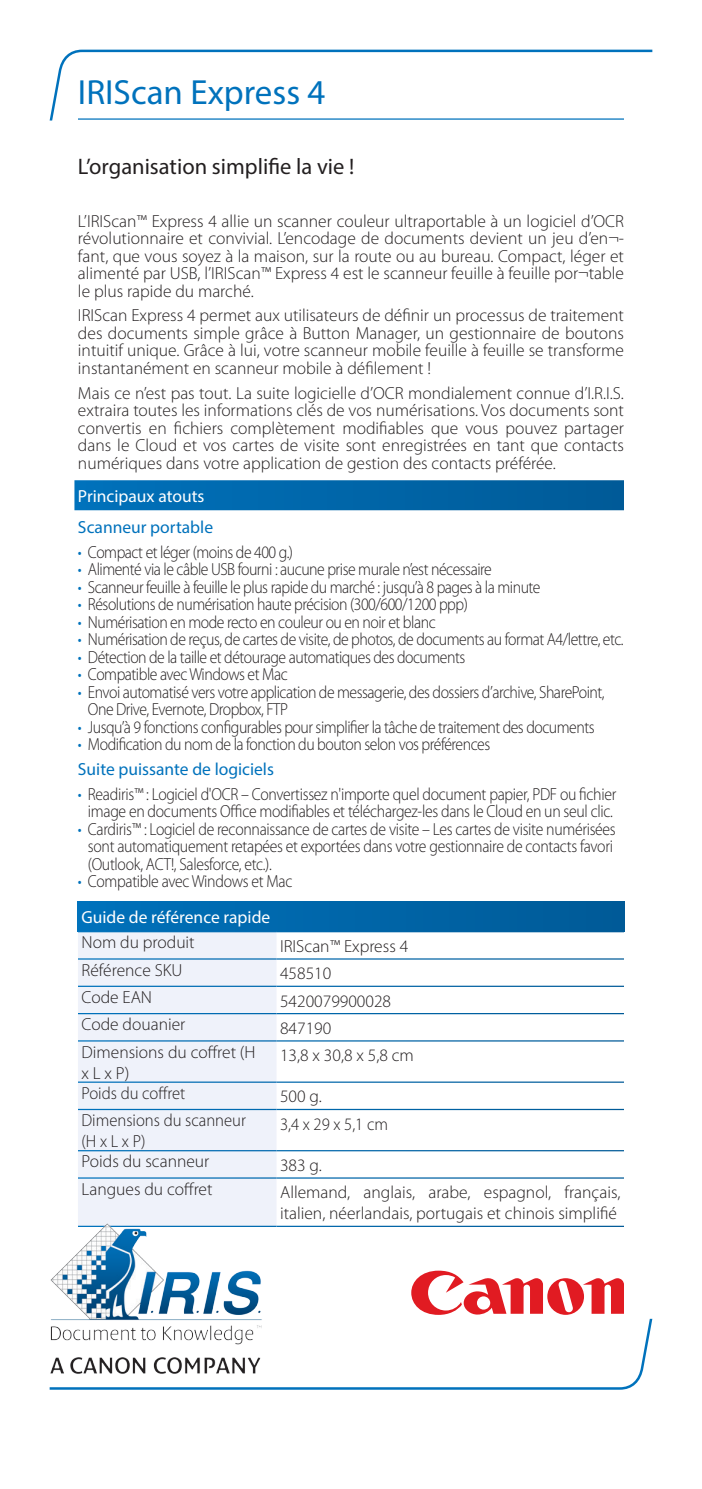
<style>
.page{position:relative;width:702px;height:1489px;background:#fff}
.page>*{position:absolute;margin:0;border:0;box-sizing:border-box;transform-origin:0 0}
.t1{font:35px "Myriad Pro";color:#0072bc}
.slogan{font:22.5px "Myriad Pro";color:#231f20}
.texte{font:300 17.5px/17.5px "Myriad Pro";letter-spacing:-.03em;color:#231f20;scale:.9 1}
.texte-2{font:300 17.5px/17.5px "Myriad Pro";letter-spacing:-.03em;color:#231f20;text-align:justify}
.text_table{font:300 17.5px/21px "Myriad Pro";color:#231f20}
.subtitle_2{font:17.5px "Myriad Pro";color:#0072bc}
.texte-3{font:300 17.5px/21px "Myriad Pro";color:#231f20;scale:.95 1}
.title_table{font:17.5px "Myriad Pro";color:#fff}
.subtitle{font:17.5px "Myriad Pro";color:#fff}
.texte-4{font:300 17.5px "Myriad Pro";letter-spacing:-.03em;color:#231f20;scale:.95 1}
.s1{color:#0072bc}
</style>
<div class="page">
<div style="left:74px;top:480px;width:550px;height:30px;background:linear-gradient(to right,#0071bb,#005a97)"></div>
<div style="left:78px;top:901px;width:546px;height:30px;background:linear-gradient(to right,#0071bb,#005a97)"></div>
<div style="left:78px;top:932px;width:198px;height:293px;background:#eff2fa"></div>
<hr style="left:78px;top:901px;width:198px;height:1px;background:#fff">
<hr style="left:276px;top:901px;width:348px;height:1px;background:#fff">
<hr style="left:78px;top:958px;width:198px;height:1px;background:#fff">
<hr style="left:78px;top:985px;width:198px;height:1px;background:#fff">
<hr style="left:78px;top:1012px;width:198px;height:2px;background:#fff">
<hr style="left:78px;top:1040px;width:198px;height:1px;background:#fff">
<hr style="left:78px;top:1081px;width:198px;height:1px;background:#fff">
<hr style="left:78px;top:1108px;width:198px;height:2px;background:#fff">
<hr style="left:78px;top:1149px;width:198px;height:2px;background:#fff">
<hr style="left:78px;top:1177px;width:198px;height:1px;background:#fff">
<img style="left:50px;top:1222px;width:212px;height:96px">
<svg style="left:411px;top:1270px;width:213px;height:44px"></svg>
<svg style="left:50px;top:50px;width:602px;height:70px"></svg>
<svg style="left:50px;top:1318px;width:602px;height:71px"></svg>
<p class="t1" style="left:78px;top:71px;width:249px">IRIScan Express 4</p>
<p class="slogan" style="left:78px;top:152px;width:278px">L’organisation simplifie la vie !</p>
<p class="texte-2" style="left:78px;top:212px;width:547px">L’IRIScan™ Express 4 allie un scanner couleur ultraportable à un logiciel d’OCR révolutionnaire et convivial. L’encodage de documents devient un jeu d’en¬- fant, que vous soyez à la maison, sur la route ou au bureau. Compact, léger et alimenté par USB, l’IRIScan™ Express 4 est le scanneur feuille à feuille por¬table le plus rapide du marché.</p>
<p class="texte-2" style="left:78px;top:307px;width:547px">IRIScan Express 4 permet aux utilisateurs de définir un processus de traitement des documents simple grâce à Button Manager, un gestionnaire de boutons intuitif unique. Grâce à lui, votre scanneur mobile feuille à feuille se transforme instantanément en scanneur mobile à défilement !</p>
<p class="texte-2" style="left:78px;top:384px;width:547px">Mais ce n’est pas tout. La suite logicielle d’OCR mondialement connue d’I.R.I.S. extraira toutes les informations clés de vos numérisations. Vos documents sont convertis en fichiers complètement modifiables que vous pouvez partager dans le Cloud et vos cartes de visite sont enregistrées en tant que contacts numériques dans votre application de gestion des contacts préférée.</p>
<p class="subtitle" style="left:78px;top:485px;width:128px">Principaux atouts</p>
<p class="subtitle_2" style="left:78px;top:516px;width:137px">Scanneur portable</p>
<p class="texte" style="left:78px;top:543px;width:240px"><span class="s1">•</span> Compact et léger (moins de 400 g.)</p>
<p class="texte" style="left:78px;top:561px;width:461px"><span class="s1">•</span> Alimenté via le câble USB fourni : aucune prise murale n’est nécessaire</p>
<p class="texte" style="left:78px;top:578px;width:515px"><span class="s1">•</span> Scanneur feuille à feuille le plus rapide du marché : jusqu’à 8 pages à la minute</p>
<p class="texte" style="left:78px;top:596px;width:435px"><span class="s1">•</span> Résolutions de numérisation haute précision (300/600/1200 ppp)</p>
<p class="texte" style="left:78px;top:613px;width:399px"><span class="s1">•</span> Numérisation en mode recto en couleur ou en noir et blanc</p>
<p class="texte" style="left:78px;top:631px;width:607px"><span class="s1">•</span> Numérisation de reçus, de cartes de visite, de photos, de documents au format A4/lettre, etc.</p>
<p class="texte" style="left:78px;top:648px;width:432px"><span class="s1">•</span> Détection de la taille et détourage automatiques des documents</p>
<p class="texte" style="left:78px;top:666px;width:235px"><span class="s1">•</span> Compatible avec Windows et Mac</p>
<p class="texte" style="left:88px;top:683px;width:575px;text-indent:-10px"><span class="s1">•</span> Envoi automatisé vers votre application de messagerie, des dossiers d’archive, SharePoint,<br>One Drive, Evernote, Dropbox, FTP</p>
<p class="texte" style="left:78px;top:718px;width:575px"><span class="s1">•</span> Jusqu’à 9 fonctions configurables pour simplifier la tâche de traitement des documents</p>
<p class="texte" style="left:78px;top:736px;width:459px"><span class="s1">•</span> Modification du nom de la fonction du bouton selon vos préférences</p>
<p class="subtitle_2" style="left:78px;top:758px;width:197px">Suite puissante de logiciels</p>
<p class="texte" style="left:78px;top:785px;width:599px;text-align:center"><span class="s1">•</span> Readiris™ : Logiciel d'OCR – Convertissez n'importe quel document papier, PDF ou fichier image en documents Office modifiables et téléchargez-les dans le Cloud en un seul clic.</p>
<p class="texte" style="left:88px;top:820px;width:588px;text-indent:-10px"><span class="s1">•</span> Cardiris™ : Logiciel de reconnaissance de cartes de visite – Les cartes de visite numérisées sont automatiquement retapées et exportées dans votre gestionnaire de contacts favori (Outlook, ACT!, Salesforce, etc.).</p>
<p class="texte" style="left:78px;top:872px;width:240px"><span class="s1">•</span> Compatible avec Windows et Mac</p>
<p class="title_table" style="left:81px;top:906px;width:190px">Guide de référence rapide</p>
<p class="text_table" style="left:81px;top:932px;width:115px">Nom du produit</p>
<p class="text_table" style="left:280px;top:935px;width:130px">IRIScan™ Express 4</p>
<p class="text_table" style="left:81px;top:959px;width:102px">Référence SKU</p>
<p class="texte-2" style="left:280px;top:964px;width:53px">458510</p>
<p class="text_table" style="left:81px;top:986px;width:72px">Code EAN</p>
<p class="text_table" style="left:280px;top:990px;width:113px">5420079900028</p>
<p class="text_table" style="left:81px;top:1014px;width:105px">Code douanier</p>
<p class="text_table" style="left:280px;top:1017px;width:53px">847190</p>
<p class="text_table" style="left:81px;top:1041px;width:176px">Dimensions du coffret (H x L x P)</p>
<p class="texte-2" style="left:280px;top:1046px;width:135px">13,8 x 30,8 x 5,8 cm</p>
<p class="texte-3" style="left:81px;top:1082px;width:111px">Poids du coffret</p>
<p class="texte-2" style="left:280px;top:1088px;width:43px">500 g.</p>
<p class="texte-3" style="left:81px;top:1110px;width:175px">Dimensions du scanneur (H x L x P)</p>
<p class="texte-4" style="left:280px;top:1114px;width:115px">3,4 x 29 x 5,1 cm</p>
<p class="text_table" style="left:81px;top:1151px;width:129px">Poids du scanneur</p>
<p class="text_table" style="left:280px;top:1154px;width:43px">383 g.</p>
<p class="text_table" style="left:81px;top:1178px;width:132px">Langues du coffret</p>
<p class="text_table" style="left:280px;top:1182px;width:342px">Allemand, anglais, arabe, espagnol, français, italien, néerlandais, portugais et chinois simplifié</p>
</div>
